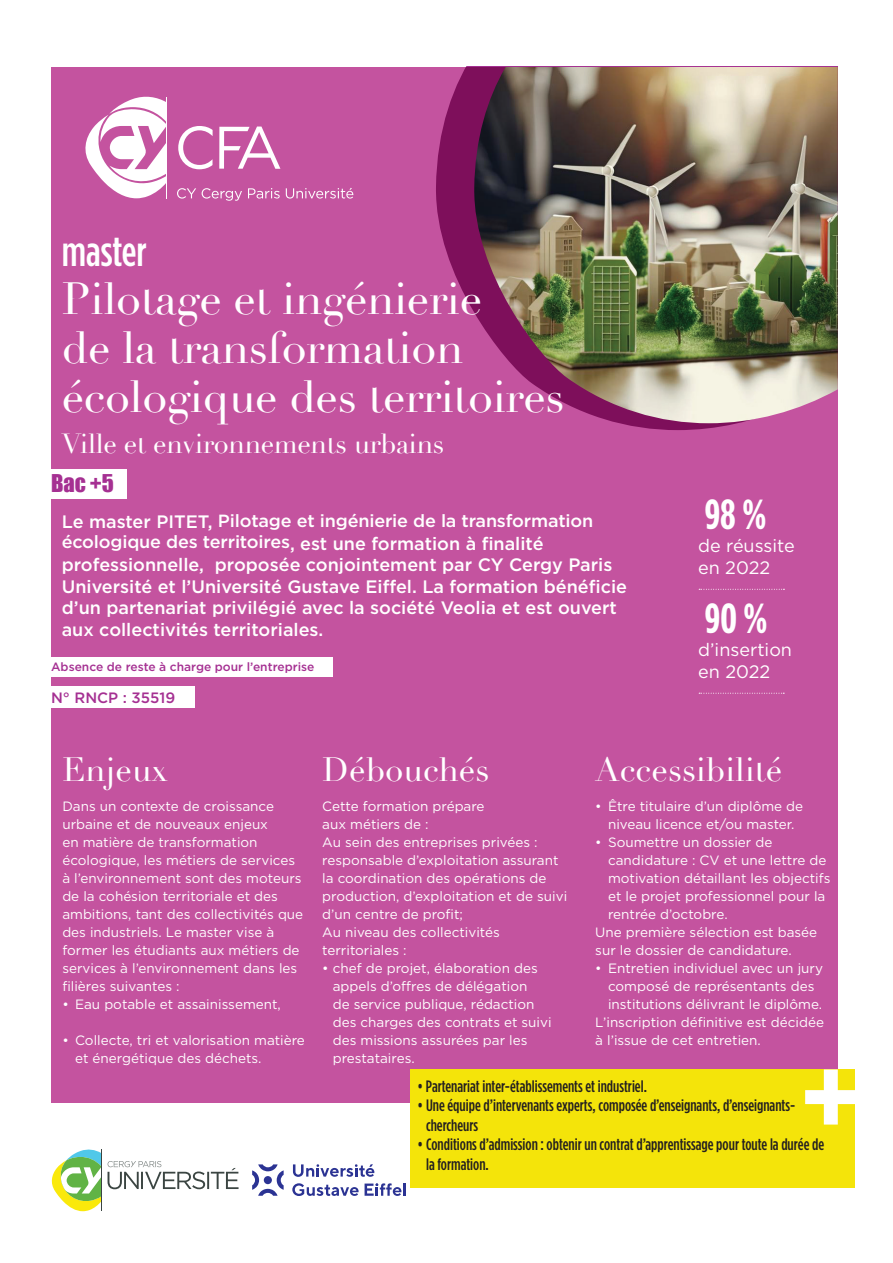
<style>
.page{position:relative;width:893px;height:1263px;background:#fff}
.page>*{position:absolute;margin:0;border:0;box-sizing:border-box;transform-origin:0 0}
.t1{font:44.1px/49.2px "Didot";letter-spacing:-.01em;color:#fff}
.t2{font:500 42px "Gotham Condensed";color:#fff}
.t3{font:700 42px "Gotham Condensed";color:#fff}
.t4{font:33px "Didot";color:#fff}
.t5{font:27px "Didot";letter-spacing:-.01em;color:#fff}
.t6{font:22.5px "Impact";color:#a53092}
.t7{font:500 18px/21.5px "Gotham";color:#fff}
.t8{font:18px/22.5px "Gotham";color:#fff}
.t9{font:500 17.7px "Gotham";letter-spacing:-.01em;color:#fff}
.t10{font:500 16.5px/19.5px "Gotham Condensed";color:#231f20}
.t11{font:500 15px "Gotham";color:#a53092}
.t12{font:13.5px/18px "Gotham";color:#fff}
.t13{font:500 12px "Gotham";color:#a53092}
.s1{font-size:18px}
.s2{font-size:17.7px}
</style>
<div class="page">
<div style="left:51px;top:67px;width:787px;height:1035px;background:#c4539f"></div>
<svg style="left:436px;top:67px;width:302px;height:363px"></svg>
<img style="left:473px;top:67px;width:365px;height:356px">
<div style="left:410px;top:1069px;width:445px;height:119px;background:#f4e40a"></div>
<div style="left:50px;top:469px;width:77px;height:30px;background:#fff"></div>
<div style="left:0;top:657px;width:333px;height:19px;background:#fff"></div>
<svg style="left:805px;top:1069px;width:50px;height:55px"></svg>
<div style="left:0;top:687px;width:195px;height:21px;background:#fff"></div>
<hr style="left:167px;top:97px;width:1px;height:101px;background:#fff">
<svg style="left:85px;top:96px;width:82px;height:102px"></svg>
<svg style="left:177px;top:188px;width:19px;height:11px"></svg>
<svg style="left:202px;top:188px;width:40px;height:13px"></svg>
<svg style="left:248px;top:188px;width:32px;height:11px"></svg>
<svg style="left:286px;top:188px;width:67px;height:11px"></svg>
<svg style="left:219px;top:127px;width:61px;height:42px"></svg>
<svg style="left:178px;top:126px;width:35px;height:43px"></svg>
<svg style="left:51px;top:1149px;width:50px;height:62px"></svg>
<hr style="left:101px;top:1149px;width:1px;height:62px;background:#3b4542">
<svg style="left:108px;top:1161px;width:131px;height:28px"></svg>
<svg style="left:252px;top:1165px;width:32px;height:30px"></svg>
<div style="left:264px;top:1176px;width:8px;height:8px;background:#2b3393;border-radius:50%"></div>
<svg style="left:293px;top:1165px;width:81px;height:12px"></svg>
<svg style="left:292px;top:1183px;width:67px;height:12px"></svg>
<svg style="left:365px;top:1183px;width:41px;height:12px"></svg>
<svg style="left:699px;top:589px;width:85px;height:1px"></svg>
<svg style="left:699px;top:693px;width:85px;height:1px"></svg>
<h2 class="t2" style="left:62px;top:228px;width:87px">master</h2>
<h1 class="t1" style="left:62px;top:275px;width:504px">Pilotage et ingénierie<br>de la transformation écologique des territoires</h1>
<h3 class="t5" style="left:62px;top:428px;width:384px">Ville et environnements urbains</h3>
<h3 class="t6" style="left:51px;top:465px;width:64px">Bac +5</h3>
<h3 class="t9" style="left:62px;top:509px;width:533px"><span class="s1">Le master PITET,</span> Pilotage et ingénierie de la transformation</h3>
<p class="t7" style="left:62px;top:532px;width:567px"><span class="s2">écologique des territoires</span>, est une formation à finalité professionnelle, proposée conjointement par CY Cergy Paris Université et l’Université Gustave Eiffel. La formation bénéficie d’un partenariat privilégié avec la société Veolia et est ouvert aux collectivités territoriales.</p>
<p class="t13" style="left:51px;top:659px;width:265px">Absence de reste à charge pour l’entreprise</p>
<p class="t11" style="left:51px;top:688px;width:126px">N° RNCP : 35519</p>
<h2 class="t3" style="left:705px;top:490px;width:63px">98 %</h2>
<h3 class="t8" style="left:698px;top:534px;width:98px">de réussite en 2022</h3>
<h2 class="t3" style="left:705px;top:594px;width:64px">90 %</h2>
<h3 class="t8" style="left:698px;top:638px;width:95px">d’insertion en 2022</h3>
<h3 class="t4" style="left:62px;top:749px;width:107px">Enjeux</h3>
<p class="t12" style="left:62px;top:797px;width:242px">Dans un contexte de croissance urbaine et de nouveaux enjeux<br>en matière de transformation écologique, les métiers de services à l’environnement sont des moteurs de la cohésion territoriale et des ambitions, tant des collectivités que des industriels. Le master vise à former les étudiants aux métiers de services à l’environnement dans les filières suivantes :</p>
<p class="t12" style="left:62px;top:995px;width:220px">• Eau potable et assainissement,</p>
<p class="t12" style="left:75px;top:1031px;width:231px;text-indent:-13px">• Collecte, tri et valorisation matière et énergétique des déchets.</p>
<h3 class="t4" style="left:322px;top:749px;width:169px">Débouchés</h3>
<p class="t12" style="left:322px;top:797px;width:246px">Cette formation prépare<br>aux métiers de :<br>Au sein des entreprises privées : responsable d’exploitation assurant la coordination des opérations de production, d’exploitation et de suivi d’un centre de profit;<br>Au niveau des collectivités territoriales :</p>
<p class="t12" style="left:333px;top:959px;width:220px;text-indent:-11px">• chef de projet, élaboration des appels d’offres de délégation<br>de service publique, rédaction des charges des contrats et suivi des missions assurées par les prestataires.</p>
<p class="t10" style="left:418px;top:1076px;width:231px">• Partenariat inter-établissements et industriel.</p>
<p class="t10" style="left:426px;top:1095px;width:371px;text-indent:-8px">• Une équipe d’intervenants experts, composée d’enseignants, d’enseignants&shy;chercheurs</p>
<p class="t10" style="left:426px;top:1134px;width:400px;text-indent:-8px">• Conditions d’admission : obtenir un contrat d’apprentissage pour toute la durée de la formation.</p>
<h3 class="t4" style="left:595px;top:749px;width:188px">Accessibilité</h3>
<p class="t12" style="left:595px;top:797px;width:209px;text-align:center">• Être titulaire d’un diplôme de niveau licence et/ou master.</p>
<p class="t12" style="left:595px;top:833px;width:179px">• Soumettre un dossier de</p>
<p class="t12" style="left:608px;top:851px;width:220px">candidature : CV et une lettre de</p>
<p class="t12" style="left:608px;top:869px;width:224px">motivation détaillant les objectifs</p>
<p class="t12" style="left:608px;top:887px;width:219px">et le projet professionnel pour la</p>
<p class="t12" style="left:608px;top:905px;width:121px">rentrée d’octobre.</p>
<p class="t12" style="left:595px;top:923px;width:223px">Une première sélection est basée</p>
<p class="t12" style="left:595px;top:941px;width:198px">sur le dossier de candidature.</p>
<p class="t12" style="left:595px;top:959px;width:229px">• Entretien individuel avec un jury</p>
<p class="t12" style="left:608px;top:977px;width:208px">composé de représentants des</p>
<p class="t12" style="left:608px;top:995px;width:216px">institutions délivrant le diplôme.</p>
<p class="t12" style="left:595px;top:1013px;width:230px">L’inscription définitive est décidée</p>
<p class="t12" style="left:595px;top:1031px;width:167px">à l’issue de cet entretien.</p>
</div>
